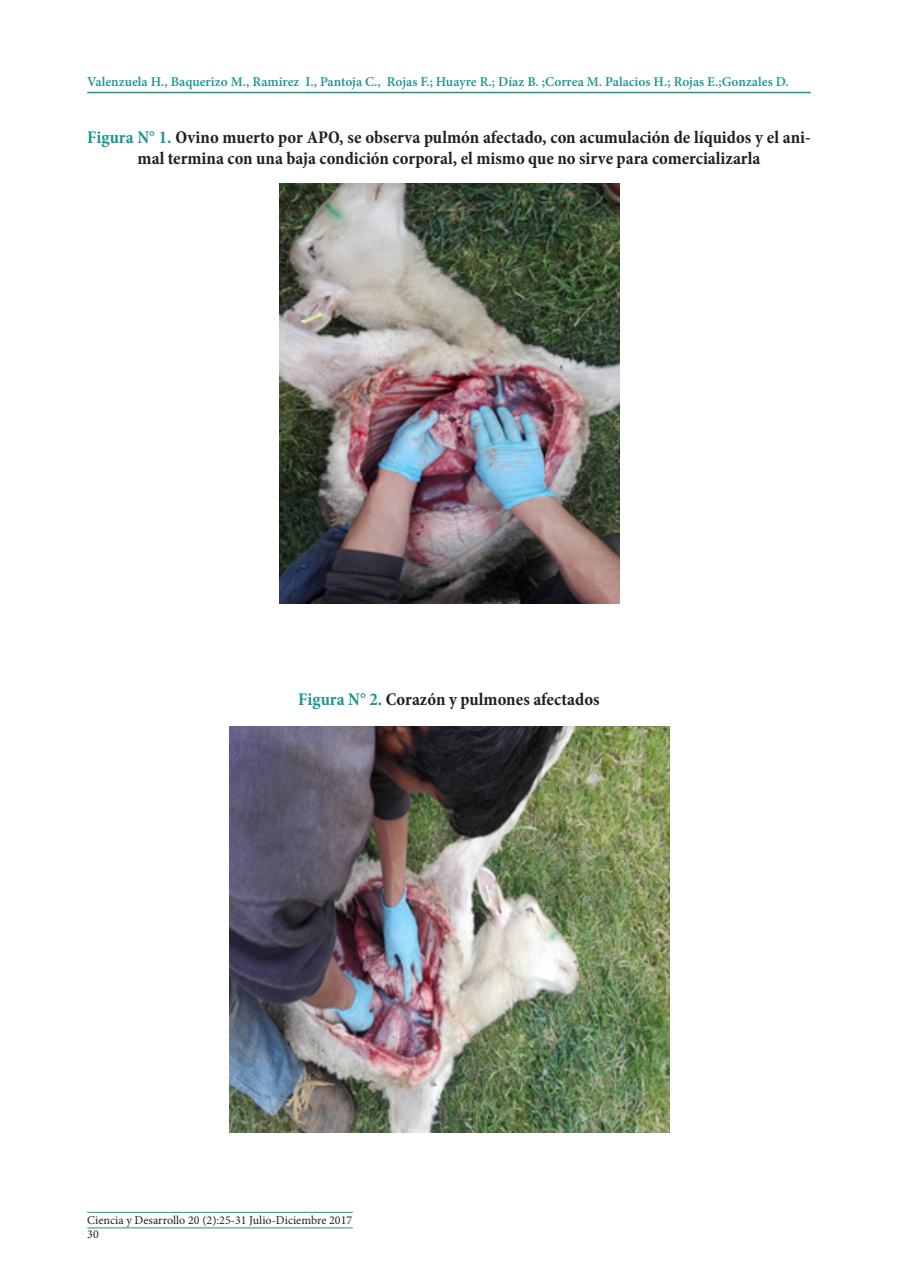
<style>
.page{position:relative;width:898px;height:1268px;background:#fff}
.page>*{position:absolute;margin:0;border:0;box-sizing:border-box;transform-origin:0 0}
.t1{font:700 condensed 18px/21.6px "Minion Pro";color:#231f20;text-align:center}
.t2{font:600 13.5px "Minion Pro";color:#1c9590}
.t3{font:12px "Minion Pro";color:#231f20}
.s1{color:#1c9590}
</style>
<div class="page">
<img style="left:279px;top:184px;width:340px;height:419px">
<img style="left:229px;top:726px;width:439px;height:406px">
<hr style="left:87px;top:1211px;width:265px;height:1px;background:#1c9590">
<hr style="left:87px;top:1227px;width:265px;height:1px;background:#1c9590">
<hr style="left:87px;top:92px;width:723px;height:1px;background:#1c9590">
<p class="t2" style="left:87px;top:72px;width:702px">Valenzuela H., Baquerizo M., Ramirez I., Pantoja C., Rojas F.; Huayre R.; Díaz B. ;Correa M. Palacios H.; Rojas E.;Gonzales D.</p>
<p class="t1" style="left:87px;top:126px;width:724px"><span class="s1">Figura N° 1.</span> Ovino muerto por APO, se observa pulmón afectado, con acumulación de líquidos y el ani&shy;mal termina con una baja condición corporal, el mismo que no sirve para comercializarla</p>
<p class="t1" style="left:298px;top:688px;width:303px"><span class="s1">Figura N° 2.</span> Corazón y pulmones afectados</p>
<p class="t3" style="left:87px;top:1211px;width:266px">Ciencia y Desarrollo 20 (2):25-31 Julio-Diciembre 2017</p>
<p class="t3" style="left:87px;top:1225px;width:13px">30</p>
</div>
